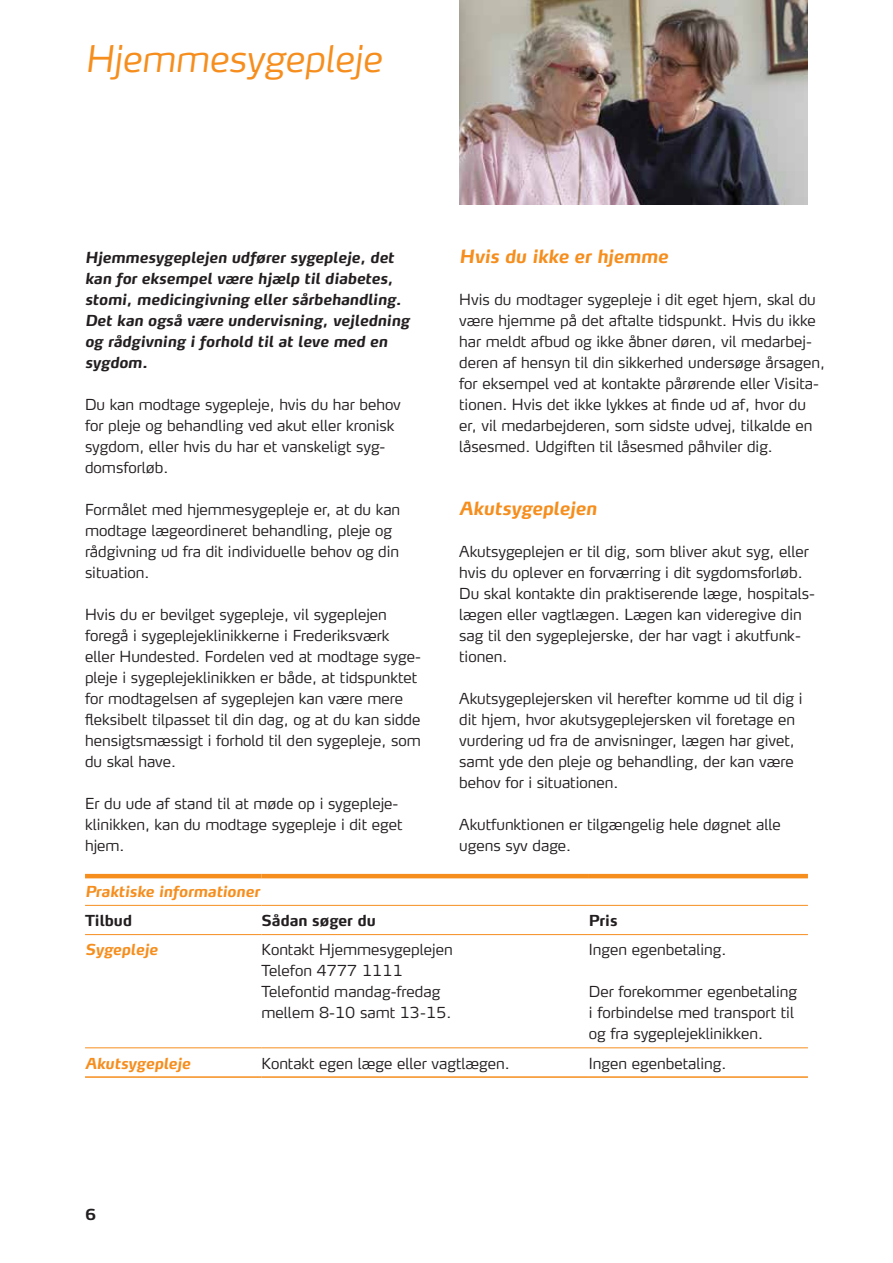
<style>
.page{position:relative;width:893px;height:1263px;background:#fff}
.page>*{position:absolute;margin:0;border:0;box-sizing:border-box;transform-origin:0 0}
.t1{font:italic 300 36px "Max TF";color:#f68e1e}
.t2{font:italic 700 18px "Max TF";color:#f68e1e}
.t3{font:300 15px/21px "Max TF";color:#231f20}
.t4{font:italic 700 15px/21px "Max TF";color:#231f20}
.t5{font:italic 700 15px "Max TF";color:#f68e1e}
.t6{font:700 15px "Max TF";color:#231f20}
</style>
<div class="page">
<hr style="left:85px;top:874px;width:176px;height:4px;background:#f68e1e">
<hr style="left:261px;top:874px;width:328px;height:4px;background:#f68e1e">
<hr style="left:589px;top:874px;width:219px;height:4px;background:#f68e1e">
<hr style="left:85px;top:905px;width:176px;height:1px;background:#f68e1e">
<hr style="left:261px;top:905px;width:328px;height:1px;background:#f68e1e">
<hr style="left:589px;top:905px;width:219px;height:1px;background:#f68e1e">
<hr style="left:85px;top:934px;width:176px;height:1px;background:#f68e1e">
<hr style="left:261px;top:934px;width:328px;height:1px;background:#f68e1e">
<hr style="left:589px;top:934px;width:219px;height:1px;background:#f68e1e">
<hr style="left:85px;top:1047px;width:176px;height:1px;background:#f68e1e">
<hr style="left:261px;top:1047px;width:328px;height:1px;background:#f68e1e">
<hr style="left:589px;top:1047px;width:219px;height:1px;background:#f68e1e">
<hr style="left:85px;top:1076px;width:176px;height:2px;background:#f68e1e">
<hr style="left:261px;top:1076px;width:328px;height:2px;background:#f68e1e">
<hr style="left:589px;top:1076px;width:219px;height:2px;background:#f68e1e">
<img style="left:459px;top:0;width:349px;height:204px">
<h1 class="t1" style="left:85px;top:36px;width:298px">Hjemmesygepleje</h1>
<p class="t4" style="left:85px;top:247px;width:326px">Hjemmesygeplejen udfører sygepleje, det kan for eksempel være hjælp til diabetes, stomi, medicingivning eller sårbehandling.<br>Det kan også være undervisning, vejledning og rådgivning i forhold til at leve med en sygdom.</p>
<p class="t3" style="left:85px;top:394px;width:317px">Du kan modtage sygepleje, hvis du har behov for pleje og behandling ved akut eller kronisk sygdom, eller hvis du har et vanskeligt syg&shy;domsforløb.</p>
<p class="t3" style="left:85px;top:499px;width:317px">Formålet med hjemmesygepleje er, at du kan modtage lægeordineret behandling, pleje og rådgivning ud fra dit individuelle behov og din situation.</p>
<p class="t3" style="left:85px;top:604px;width:337px">Hvis du er bevilget sygepleje, vil sygeplejen foregå i sygeplejeklinikkerne i Frederiksværk eller Hundested. Fordelen ved at modtage syge&shy;pleje i sygeplejeklinikken er både, at tidspunktet for modtagelsen af sygeplejen kan være mere fleksibelt tilpasset til din dag, og at du kan sidde hensigtsmæssigt i forhold til den sygepleje, som du skal have.</p>
<p class="t3" style="left:85px;top:793px;width:319px">Er du ude af stand til at møde op i sygepleje&shy;klinikken, kan du modtage sygepleje i dit eget hjem.</p>
<p class="t2" style="left:459px;top:245px;width:211px">Hvis du ikke er hjemme</p>
<p class="t3" style="left:459px;top:289px;width:367px">Hvis du modtager sygepleje i dit eget hjem, skal du være hjemme på det aftalte tidspunkt. Hvis du ikke har meldt afbud og ikke åbner døren, vil medarbej&shy;deren af hensyn til din sikkerhed undersøge årsagen, for eksempel ved at kontakte pårørende eller Visita&shy;tionen. Hvis det ikke lykkes at finde ud af, hvor du er, vil medarbejderen, som sidste udvej, tilkalde en låsesmed. Udgiften til låsesmed påhviler dig.</p>
<p class="t2" style="left:459px;top:497px;width:139px">Akutsygeplejen</p>
<p class="t3" style="left:459px;top:541px;width:357px">Akutsygeplejen er til dig, som bliver akut syg, eller hvis du oplever en forværring i dit sygdomsforløb.<br>Du skal kontakte din praktiserende læge, hospitals&shy;lægen eller vagtlægen. Lægen kan videregive din sag til den sygeplejerske, der har vagt i akutfunk&shy;tionen.</p>
<p class="t3" style="left:459px;top:688px;width:345px">Akutsygeplejersken vil herefter komme ud til dig i dit hjem, hvor akutsygeplejersken vil foretage en vurdering ud fra de anvisninger, lægen har givet, samt yde den pleje og behandling, der kan være behov for i situationen.</p>
<p class="t3" style="left:459px;top:814px;width:323px">Akutfunktionen er tilgængelig hele døgnet alle ugens syv dage.</p>
<p class="t5" style="left:85px;top:882px;width:176px">Praktiske informationer</p>
<p class="t6" style="left:85px;top:911px;width:49px">Tilbud</p>
<p class="t6" style="left:261px;top:911px;width:116px">Sådan søger du</p>
<p class="t6" style="left:589px;top:911px;width:30px">Pris</p>
<p class="t5" style="left:85px;top:940px;width:74px">Sygepleje</p>
<p class="t3" style="left:261px;top:939px;width:193px">Kontakt Hjemmesygeplejen<br>Telefon 4777 1111<br>Telefontid mandag-fredag mellem 8-10 samt 13-15.</p>
<p class="t3" style="left:589px;top:939px;width:139px">Ingen egenbetaling.</p>
<p class="t3" style="left:589px;top:981px;width:210px">Der forekommer egenbetaling i forbindelse med transport til og fra sygeplejeklinikken.</p>
<p class="t5" style="left:85px;top:1053px;width:107px">Akutsygepleje</p>
<p class="t3" style="left:261px;top:1052px;width:250px">Kontakt egen læge eller vagtlægen.</p>
<p class="t3" style="left:589px;top:1052px;width:139px">Ingen egenbetaling.</p>
<p class="t6" style="left:85px;top:1205px;width:12px">6</p>
</div>
